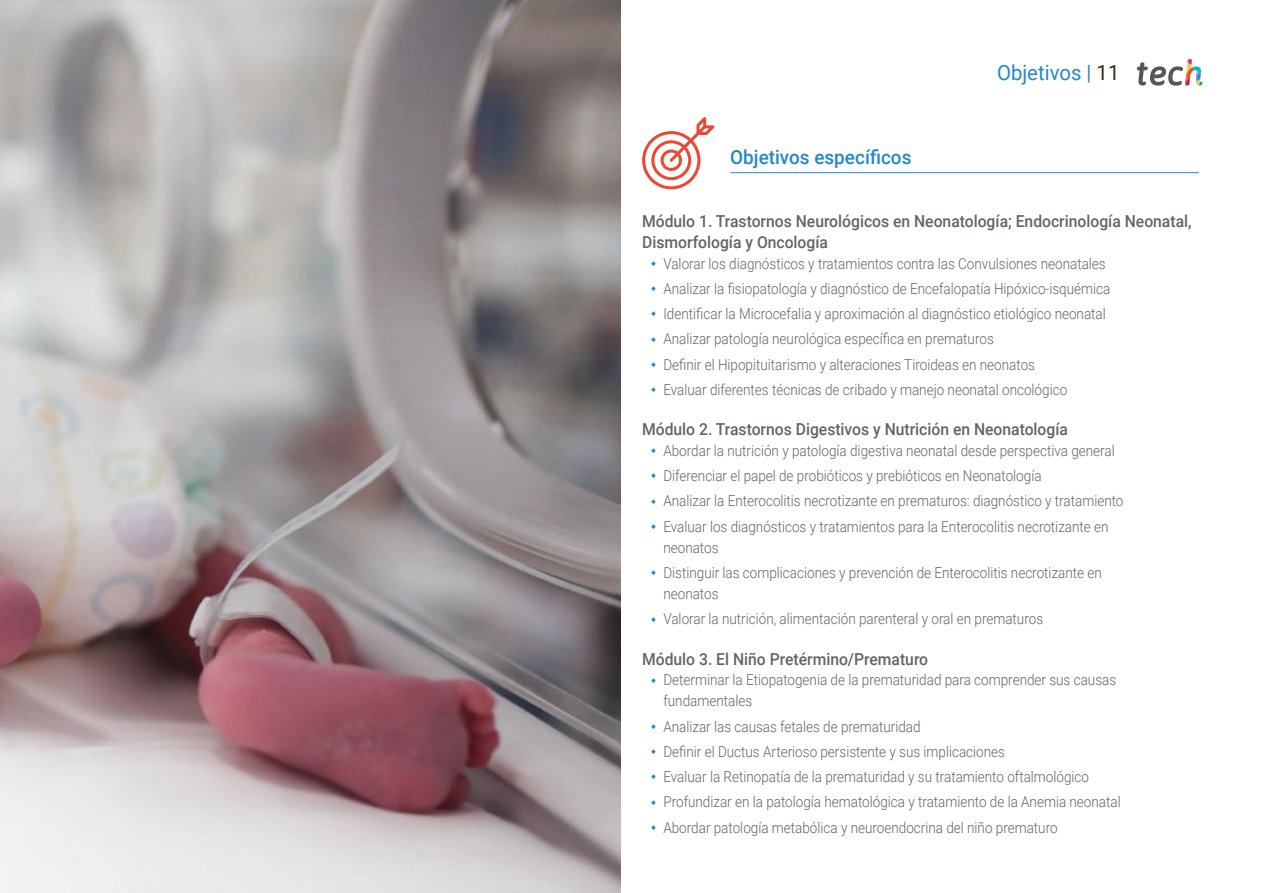
<style>
.page{position:relative;width:1263px;height:893px;background:#fff}
.page>*{position:absolute;margin:0;border:0;box-sizing:border-box;transform-origin:0 0}
.t1{font:21px "Roboto";color:#2488c9}
.t2{font:500 19.5px "Roboto";color:#2488c9}
.t3{font:500 16.5px/21px "Roboto";color:#61646a;scale:.95 1}
.t4{font:300 15px/25.2px "Roboto";color:#61646a;scale:.9 1}
.s1{color:#312e20}
</style>
<div class="page">
<hr style="left:730px;top:172px;width:469px;height:1px;background:#2488c9">
<svg style="left:642px;top:117px;width:72px;height:72px"></svg>
<img style="left:0;top:0;width:621px;height:893px">
<svg style="left:1137px;top:59px;width:65px;height:27px"></svg>
<h2 class="t2" style="left:730px;top:144px;width:183px">Objetivos específicos</h2>
<h1 class="t1" style="left:997px;top:57px;width:124px">Objetivos | <span class="s1">11</span></h1>
<p class="t3" style="left:642px;top:210px;width:580px">Módulo 1. Trastornos Neurológicos en Neonatología; Endocrinología Neonatal,<br>Dismorfología y Oncología</p>
<p class="t4" style="left:663px;top:250px;width:498px">Valorar los diagnósticos y tratamientos contra las Convulsiones neonatales Analizar la fisiopatología y diagnóstico de Encefalopatía Hipóxico-isquémica Identificar la Microcefalia y aproximación al diagnóstico etiológico neonatal Analizar patología neurológica específica en prematuros<br>Definir el Hipopituitarismo y alteraciones Tiroideas en neonatos<br>Evaluar diferentes técnicas de cribado y manejo neonatal oncológico</p>
<p class="t3" style="left:642px;top:418px;width:450px">Módulo 2. Trastornos Digestivos y Nutrición en Neonatología</p>
<p class="t4" style="left:663px;top:437px;width:513px">Abordar la nutrición y patología digestiva neonatal desde perspectiva general Diferenciar el papel de probióticos y prebióticos en Neonatología<br>Analizar la Enterocolitis necrotizante en prematuros: diagnóstico y tratamiento Evaluar los diagnósticos y tratamientos para la Enterocolitis necrotizante en</p>
<p class="t4" style="left:663px;top:534px;width:489px">neonatos<br>Distinguir las complicaciones y prevención de Enterocolitis necrotizante en</p>
<p class="t4" style="left:663px;top:580px;width:423px">neonatos<br>Valorar la nutrición, alimentación parenteral y oral en prematuros</p>
<p class="t3" style="left:642px;top:647px;width:303px">Módulo 3. El Niño Pretérmino/Prematuro</p>
<p class="t4" style="left:663px;top:669px;width:505px;line-height:21px">Determinar la Etiopatogenia de la prematuridad para comprender sus causas fundamentales</p>
<p class="t4" style="left:663px;top:713px;width:510px">Analizar las causas fetales de prematuridad<br>Definir el Ductus Arterioso persistente y sus implicaciones<br>Evaluar la Retinopatía de la prematuridad y su tratamiento oftalmológico Profundizar en la patología hematológica y tratamiento de la Anemia neonatal Abordar patología metabólica y neuroendocrina del niño prematuro</p>
</div>
